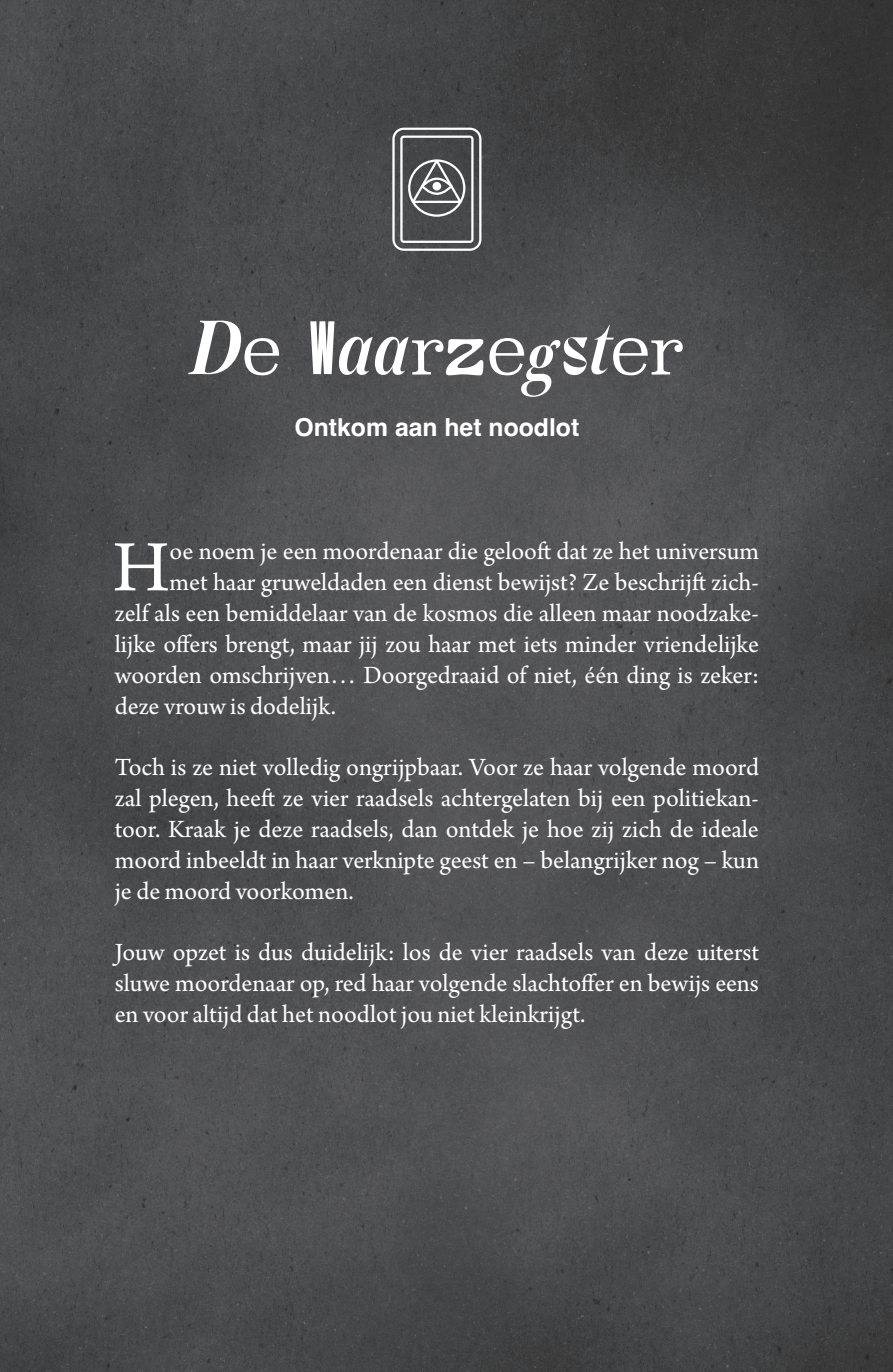
<style>
.page{position:relative;width:893px;height:1372px;background:#fff}
.page>*{position:absolute;margin:0;border:0;box-sizing:border-box;transform-origin:0 0}
.BODY_1ste_alinea{font:76.05px "Arno Pro";color:#fff}
.naam_personage{font:72px "NPM Manson";letter-spacing:.04em;color:#fff}
.BODY_WIT{font:26.1px/30.8px "Arno Pro";color:#fff;text-align:justify}
.BODY_1ste_alinea-2{font:26.1px "Arno Pro";color:#fff}
.t1{font:700 24.75px "Helvetica";color:#fff}
</style>
<div class="page">
<img style="left:0;top:0;width:893px;height:1371px">
<svg style="left:391px;top:126px;width:92px;height:126px;background:#6b6c6d"></svg>
<div style="left:408px;top:159px;width:57px;height:58px;border:2px solid #fff;border-radius:50%"></div>
<div style="left:421px;top:177px;width:31px;height:18px;border:2px solid #fff;border-radius:50%"></div>
<div style="left:433px;top:182px;width:8px;height:8px;background:#fff;border-radius:50%"></div>
<p class="naam_personage" style="left:192px;top:307px;width:492px">De Waarzegster</p>
<p class="t1" style="left:295px;top:412px;width:286px">Ontkom aan het noodlot</p>
<p class="BODY_1ste_alinea" style="left:113px;top:524px;width:58px">H</p>
<p class="BODY_1ste_alinea-2" style="left:170px;top:536px;width:591px">oe noem je een moordenaar die gelooft dat ze het universum</p>
<p class="BODY_1ste_alinea-2" style="left:170px;top:567px;width:591px">met haar gruweldaden een dienst bewijst? Ze beschrijft zich-</p>
<p class="BODY_1ste_alinea-2" style="left:115px;top:598px;width:646px">zelf als een bemiddelaar van de kosmos die alleen maar noodzake-</p>
<p class="BODY_1ste_alinea-2" style="left:115px;top:629px;width:646px">lijke offers brengt, maar jij zou haar met iets minder vriendelijke</p>
<p class="BODY_1ste_alinea-2" style="left:115px;top:660px;width:646px">woorden omschrijven… Doorgedraaid of niet, één ding is zeker:</p>
<p class="BODY_1ste_alinea-2" style="left:115px;top:691px;width:223px">deze vrouw is dodelijk.</p>
<p class="BODY_WIT" style="left:115px;top:753px;width:646px">Toch is ze niet volledig ongrijpbaar. Voor ze haar volgende moord zal plegen, heeft ze vier raadsels achtergelaten bij een politiekan&shy;toor. Kraak je deze raadsels, dan ontdek je hoe zij zich de ideale moord inbeeldt in haar verknipte geest en – belangrijker nog – kun je de moord voorkomen.</p>
<p class="BODY_WIT" style="left:115px;top:938px;width:646px">Jouw opzet is dus duidelijk: los de vier raadsels van deze uiterst sluwe moordenaar op, red haar volgende slachtoffer en bewijs eens en voor altijd dat het noodlot jou niet kleinkrijgt.</p>
</div>
